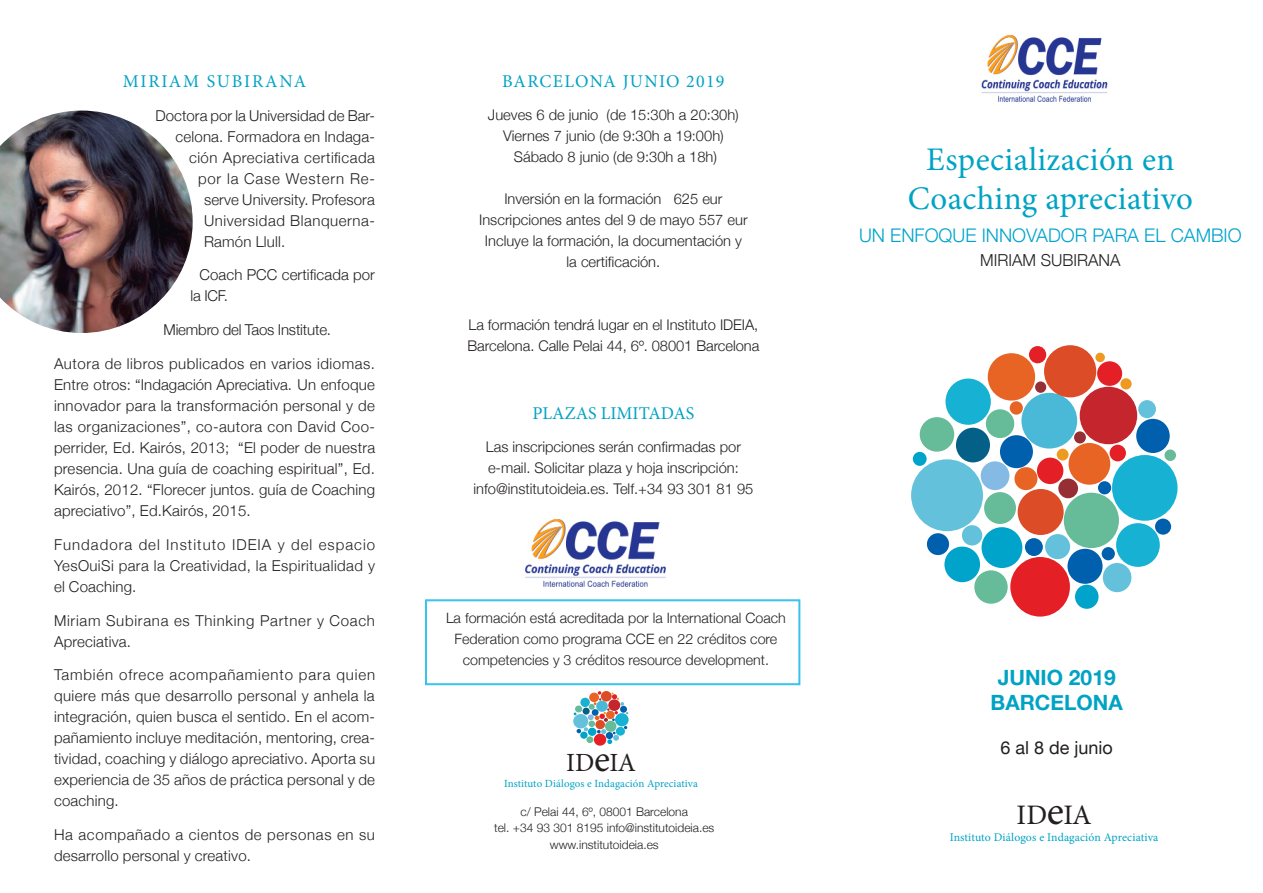
<style>
.page{position:relative;width:1263px;height:893px;background:#fff}
.page>*{position:absolute;margin:0;border:0;box-sizing:border-box;transform-origin:0 0}
.t1{font:33px "Minion Pro";letter-spacing:.01em;color:#00a3c4}
.t2{font:28.2px "Minion Pro";color:#231f20}
.t3{font:26.25px "Minion Pro";color:#231f20}
.t4{font:700 21px "Helvetica Neue";color:#00a3c4}
.t5{font:300 18.75px "Helvetica Neue";color:#00a4cb}
.t6{font:18px "Minion Pro";letter-spacing:.065em;color:#00a3c4}
.t7{font:18px "Minion Pro";color:#00a3c4}
.t8{font:18px "Minion Pro";letter-spacing:.1em;color:#00a3c4}
.t9{font:18px "Helvetica Neue";color:#231f20}
.t10{font:300 16.5px "Helvetica Neue";color:#231f20}
.t11{font:300 15px/21px "Helvetica Neue";letter-spacing:.015em;color:#231f20;text-align:justify}
.t12{font:300 15px/21px "Helvetica Neue";letter-spacing:.045em;color:#231f20}
.t13{font:300 15px/21px "Helvetica Neue";letter-spacing:.05em;color:#231f20}
.t14{font:300 15px "Helvetica Neue";letter-spacing:.035em;color:#231f20}
.t15{font:300 15px "Helvetica Neue";letter-spacing:-.01em;color:#231f20}
.t16{font:300 15px "Helvetica Neue";letter-spacing:.055em;color:#231f20}
.t17{font:300 14.7px/21px "Helvetica Neue";color:#231f20}
.t18{font:300 14.25px "Helvetica Neue";color:#231f20}
.t19{font:300 12px "Helvetica Neue";color:#231f20}
.t20{font:11.7px "Minion Pro";letter-spacing:.01em;color:#00a3c4}
.t21{font:10.95px "Minion Pro";letter-spacing:.01em;color:#00a3c4}
.s1{font-size:37.5px}
.s2{font-size:40.5px}
</style>
<div class="page">
<img style="left:981px;top:35px;width:127px;height:67px">
<svg style="left:594px;top:734px;width:12px;height:12px"></svg>
<svg style="left:574px;top:691px;width:54px;height:53px"></svg>
<img style="left:0;top:111px;width:193px;height:222px">
<div style="left:911px;top:459px;width:72px;height:72px;background:#63c1db;border-radius:50%"></div>
<div style="left:1064px;top:493px;width:55px;height:55px;background:#6b9;border-radius:50%"></div>
<div style="left:1075px;top:585px;width:23px;height:24px;background:#00a4cb;border-radius:50%"></div>
<div style="left:1116px;top:523px;width:44px;height:44px;background:#16b1d3;border-radius:50%"></div>
<div style="left:913px;top:452px;width:14px;height:14px;background:#00a4cb;border-radius:50%"></div>
<div style="left:1000px;top:435px;width:33px;height:33px;background:#0160ae;border-radius:50%"></div>
<div style="left:984px;top:492px;width:32px;height:32px;background:#6b9;border-radius:50%"></div>
<div style="left:944px;top:547px;width:36px;height:35px;background:#00a4cb;border-radius:50%"></div>
<div style="left:981px;top:527px;width:41px;height:41px;background:#00a4cb;border-radius:50%"></div>
<div style="left:1112px;top:455px;width:65px;height:66px;background:#16b1d3;border-radius:50%"></div>
<div style="left:1021px;top:393px;width:56px;height:56px;background:#4ab9d8;border-radius:50%"></div>
<div style="left:1098px;top:481px;width:13px;height:13px;background:#0160ae;border-radius:50%"></div>
<div style="left:1102px;top:547px;width:13px;height:13px;background:#0160ae;border-radius:50%"></div>
<div style="left:1155px;top:519px;width:16px;height:16px;background:#0160ae;border-radius:50%"></div>
<div style="left:1136px;top:419px;width:34px;height:34px;background:#0160ae;border-radius:50%"></div>
<div style="left:945px;top:379px;width:46px;height:46px;background:#16b1d3;border-radius:50%"></div>
<div style="left:956px;top:428px;width:34px;height:34px;background:#046087;border-radius:50%"></div>
<div style="left:920px;top:417px;width:34px;height:35px;background:#6b9;border-radius:50%"></div>
<div style="left:1164px;top:449px;width:12px;height:12px;background:#6b9;border-radius:50%"></div>
<div style="left:1035px;top:381px;width:11px;height:12px;background:#962e33;border-radius:50%"></div>
<div style="left:1057px;top:449px;width:11px;height:11px;background:#ee9a20;border-radius:50%"></div>
<div style="left:1120px;top:378px;width:12px;height:11px;background:#ee9a20;border-radius:50%"></div>
<div style="left:1095px;top:353px;width:10px;height:9px;background:#ee9a20;border-radius:50%"></div>
<div style="left:1074px;top:431px;width:12px;height:12px;background:#962e33;border-radius:50%"></div>
<div style="left:1058px;top:479px;width:20px;height:19px;background:#962e33;border-radius:50%"></div>
<div style="left:1109px;top:445px;width:17px;height:16px;background:#e41f25;border-radius:50%"></div>
<div style="left:981px;top:461px;width:28px;height:29px;background:#85bae4;border-radius:50%"></div>
<div style="left:927px;top:533px;width:22px;height:22px;background:#0160ae;border-radius:50%"></div>
<div style="left:1138px;top:400px;width:18px;height:18px;background:#63c1db;border-radius:50%"></div>
<div style="left:1103px;top:563px;width:28px;height:29px;background:#63c1db;border-radius:50%"></div>
<div style="left:1045px;top:534px;width:25px;height:25px;background:#63c1db;border-radius:50%"></div>
<div style="left:962px;top:525px;width:20px;height:20px;background:#63c1db;border-radius:50%"></div>
<div style="left:1025px;top:538px;width:18px;height:18px;background:#0160ae;border-radius:50%"></div>
<div style="left:1067px;top:549px;width:35px;height:35px;background:#0160ae;border-radius:50%"></div>
<div style="left:1010px;top:401px;width:13px;height:14px;background:#e86424;border-radius:50%"></div>
<div style="left:986px;top:409px;width:28px;height:29px;background:#6b9;border-radius:50%"></div>
<div style="left:974px;top:570px;width:34px;height:34px;background:#6b9;border-radius:50%"></div>
<div style="left:1010px;top:557px;width:60px;height:60px;background:#e41f25;border-radius:50%"></div>
<div style="left:1018px;top:489px;width:46px;height:46px;background:#dc4c27;border-radius:50%"></div>
<div style="left:988px;top:353px;width:47px;height:48px;background:#e86424;border-radius:50%"></div>
<div style="left:1068px;top:443px;width:42px;height:42px;background:#e86424;border-radius:50%"></div>
<div style="left:1080px;top:387px;width:57px;height:57px;background:#c5252c;border-radius:50%"></div>
<div style="left:1044px;top:345px;width:52px;height:52px;background:#dc4c27;border-radius:50%"></div>
<div style="left:1014px;top:467px;width:23px;height:23px;background:#e86424;border-radius:50%"></div>
<div style="left:1029px;top:346px;width:17px;height:17px;background:#e41f25;border-radius:50%"></div>
<div style="left:1097px;top:361px;width:25px;height:25px;background:#e41f25;border-radius:50%"></div>
<div style="left:1037px;top:458px;width:26px;height:26px;background:#e41f25;border-radius:50%"></div>
<img style="left:525px;top:519px;width:141px;height:68px">
<svg style="left:425px;top:600px;width:375px;height:85px"></svg>
<div style="left:426px;top:601px;width:373px;height:83px;border:1px solid #31c4f1"></div>
<p class="t8" style="left:123px;top:69px;width:185px">MIRIAM SUBIRANA</p>
<p class="t11" style="left:155px;top:104px;width:221px">Doctora por la Universidad de Bar-</p>
<p class="t11" style="left:176px;top:125px;width:201px">celona. Formadora en Indaga-</p>
<p class="t14" style="left:189px;top:145px;width:188px">ción Apreciativa certificada</p>
<p class="t16" style="left:198px;top:166px;width:178px">por la Case Western Re-</p>
<p class="t11" style="left:204px;top:188px;width:172px">serve University. Profesora</p>
<p class="t14" style="left:204px;top:208px;width:173px">Universidad Blanquerna-</p>
<p class="t11" style="left:204px;top:230px;width:83px">Ramón Llull.</p>
<p class="t11" style="left:190px;top:264px;width:186px;text-indent:9px">Coach PCC certificada por la ICF.</p>
<p class="t15" style="left:164px;top:318px;width:169px">Miembro del Taos Institute.</p>
<p class="t11" style="left:54px;top:352px;width:323px">Autora de libros publicados en varios idiomas.<br>Entre otros: “Indagación Apreciativa. Un enfoque innovador para la transformación personal y de las organizaciones”, co-autora con David Coo&shy;perrider, Ed. Kairós, 2013; “El poder de nuestra presencia. Una guía de coaching espiritual”, Ed.<br>Kairós, 2012. “Florecer juntos. guía de Coaching apreciativo”, Ed.Kairós, 2015.</p>
<p class="t11" style="left:54px;top:533px;width:323px">Fundadora del Instituto IDEIA y del espacio YesOuiSi para la Creatividad, la Espiritualidad y el Coaching.</p>
<p class="t13" style="left:54px;top:609px;width:323px">Miriam Subirana es Thinking Partner y Coach<br>Apreciativa.</p>
<p class="t11" style="left:54px;top:663px;width:323px">También ofrece acompañamiento para quien quiere más que desarrollo personal y anhela la integración, quien busca el sentido. En el acom&shy;pañamiento incluye meditación, mentoring, crea&shy;tividad, coaching y diálogo apreciativo. Aporta su experiencia de 35 años de práctica personal y de coaching.</p>
<p class="t12" style="left:54px;top:823px;width:322px">Ha acompañado a cientos de personas en su desarrollo personal y creativo.</p>
<p class="t6" style="left:502px;top:69px;width:224px">BARCELONA JUNIO 2019</p>
<p class="t17" style="left:488px;top:103px;width:252px">Jueves 6 de junio (de 15:30h a 20:30h)</p>
<p class="t17" style="left:503px;top:124px;width:222px">Viernes 7 junio (de 9:30h a 19:00h)</p>
<p class="t17" style="left:514px;top:145px;width:205px">Sábado 8 junio (de 9:30h a 18h)</p>
<p class="t17" style="left:504px;top:187px;width:220px">Inversión en la formación 625 eur</p>
<p class="t17" style="left:479px;top:208px;width:270px">Inscripciones antes del 9 de mayo 557 eur</p>
<p class="t17" style="left:485px;top:229px;width:259px">Incluye la formación, la documentación y</p>
<p class="t17" style="left:567px;top:250px;width:95px">la certificación.</p>
<p class="t17" style="left:468px;top:313px;width:291px">La formación tendrá lugar en el Instituto IDEIA,</p>
<p class="t17" style="left:467px;top:334px;width:293px">Barcelona. Calle Pelai 44, 6º. 08001 Barcelona</p>
<p class="t7" style="left:532px;top:401px;width:164px">PLAZAS LIMITADAS</p>
<p class="t17" style="left:486px;top:435px;width:257px">Las inscripciones serán confirmadas por e-mail. Solicitar plaza y hoja inscripción:</p>
<p class="t17" style="left:473px;top:477px;width:281px">info@institutoideia.es. Telf.+34 93 301 81 95</p>
<p class="t18" style="left:446px;top:606px;width:341px">La formación está acreditada por la International Coach</p>
<p class="t18" style="left:455px;top:627px;width:324px">Federation como programa CCE en 22 créditos core</p>
<p class="t18" style="left:463px;top:648px;width:308px">competencies y 3 créditos resource development.</p>
<p class="t3" style="left:566px;top:745px;width:71px">ID<span class="s1">e</span>IA</p>
<p class="t21" style="left:504px;top:776px;width:195px">Instituto Diálogos e Indagación Apreciativa</p>
<p class="t19" style="left:521px;top:802px;width:169px">c/ Pelai 44, 6º, 08001 Barcelona</p>
<p class="t19" style="left:494px;top:818px;width:222px">tel. +34 93 301 8195 info@institutoideia.es</p>
<p class="t19" style="left:550px;top:835px;width:110px">www.institutoideia.es</p>
<p class="t1" style="left:926px;top:138px;width:250px">Especialización en</p>
<p class="t1" style="left:908px;top:177px;width:287px">Coaching apreciativo</p>
<p class="t5" style="left:859px;top:220px;width:384px">UN ENFOQUE INNOVADOR PARA EL CAMBIO</p>
<p class="t10" style="left:980px;top:247px;width:142px">MIRIAM SUBIRANA</p>
<p class="t4" style="left:998px;top:661px;width:119px">JUNIO 2019</p>
<p class="t4" style="left:990px;top:686px;width:134px">BARCELONA</p>
<p class="t9" style="left:1000px;top:734px;width:114px">6 al 8 de junio</p>
<p class="t2" style="left:1016px;top:796px;width:77px">ID<span class="s2">e</span>IA</p>
<p class="t20" style="left:950px;top:830px;width:210px">Instituto Diálogos e Indagación Apreciativa</p>
</div>
